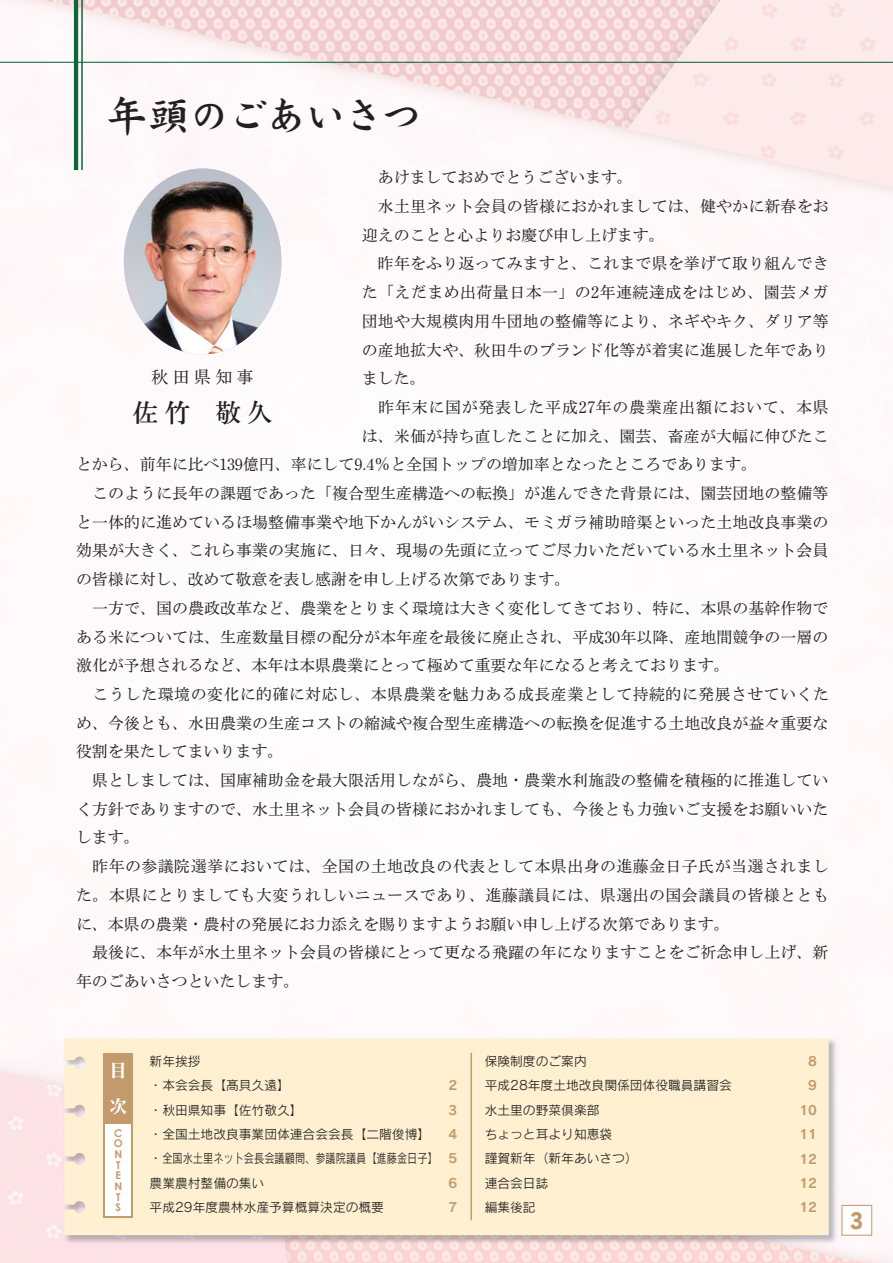
<style>
.page{position:relative;width:893px;height:1263px;background:#fff}
.page>*{position:absolute;margin:0;border:0;box-sizing:border-box;transform-origin:0 0}
.t1{font:42.45px "DF Kai Sho SB WINP RKSJ H";letter-spacing:-.085em;color:#231f20}
.t2{font:25.5px "Rg P Hon Mincho Bd 83 pv RKSJ H";color:#231f20}
.t3{font:21.3px "Rodin Pro EB";color:#c39a6b;scale:.9 1}
.t4{font:18.3px/36.8px "Matisse Pro B";color:#fff}
.t5{font:16.95px "Rg P Hon Mincho Md 83 pv RKSJ H";color:#231f20}
.t6{font:15.9px "Rg P Hon Mincho Md 83 pv RKSJ H";letter-spacing:.005em;color:#231f20}
.t7{font:15.9px "Rg P Hon Mincho Md 83 pv RKSJ H";letter-spacing:.025em;color:#231f20}
.t8{font:15.9px "Rg P Hon Mincho Md 83 pv RKSJ H";letter-spacing:.03em;color:#231f20}
.t9{font:15.9px "Rg P Hon Mincho Md 83 pv RKSJ H";letter-spacing:.045em;color:#231f20}
.t10{font:12.75px/24.5px "Rodin Pro M";color:#231f20}
.t11{font:12.75px/24.5px "Rodin Pro B";color:#c39a6b;text-align:justify}
.t12{font:700 10.65px/10.6px "Century Gothic";color:#c39a6b}
</style>
<div class="page">
<img style="left:0;top:0;width:788px;height:355px">
<img style="left:788px;top:0;width:105px;height:1263px">
<img style="left:0;top:1052px;width:105px;height:211px">
<img style="left:105px;top:1246px;width:683px;height:17px">
<img style="left:62px;top:1036px;width:777px;height:210px">
<div style="left:64px;top:1038px;width:765px;height:197px;background:#fef0d0"></div>
<div style="left:104px;top:1053px;width:29px;height:164px;background:#c39a6b"></div>
<div style="left:105px;top:1124px;width:26px;height:92px;background:#fff"></div>
<hr style="left:471px;top:1053px;width:1px;height:167px;background:#c39a6b">
<hr style="left:74px;top:0;width:4px;height:170px;background:#0c6638">
<hr style="left:81px;top:0;width:2px;height:170px;background:#0c6638">
<hr style="left:0;top:62px;width:893px;height:1px;background:#0c6638">
<img style="left:124px;top:169px;width:157px;height:185px">
<div style="left:842px;top:1205px;width:30px;height:30px;background:#fff;border:1px solid #c39a6b"></div>
<h1 class="t1" style="left:105px;top:95px;width:320px">年頭のごあいさつ</h1>
<p class="t6" style="left:362px;top:169px;width:273px">　あけましておめでとうございます。</p>
<p class="t6" style="left:362px;top:198px;width:468px">　水土里ネット会員の皆様におかれましては、健やかに新春をお</p>
<p class="t6" style="left:362px;top:227px;width:304px">迎えのことと心よりお慶び申し上げます。</p>
<p class="t6" style="left:362px;top:255px;width:468px">　昨年をふり返ってみますと、これまで県を挙げて取り組んでき</p>
<p class="t8" style="left:362px;top:284px;width:468px">た「えだまめ出荷量日本一」の2年連続達成をはじめ、園芸メガ</p>
<p class="t6" style="left:362px;top:313px;width:468px">団地や大規模肉用牛団地の整備等により、ネギやキク、ダリア等</p>
<p class="t6" style="left:362px;top:341px;width:468px">の産地拡大や、秋田牛のブランド化等が着実に進展した年であり</p>
<p class="t6" style="left:362px;top:370px;width:65px">ました。</p>
<p class="t9" style="left:362px;top:399px;width:468px">　昨年末に国が発表した平成27年の農業産出額において、本県</p>
<p class="t6" style="left:362px;top:428px;width:468px">は、米価が持ち直したことに加え、園芸、畜産が大幅に伸びたこ</p>
<p class="t6" style="left:76px;top:456px;width:683px">とから、前年に比べ139億円、率にして9.4％と全国トップの増加率となったところであります。</p>
<p class="t6" style="left:76px;top:485px;width:754px">　このように長年の課題であった「複合型生産構造への転換」が進んできた背景には、園芸団地の整備等</p>
<p class="t6" style="left:76px;top:514px;width:754px">と一体的に進めているほ場整備事業や地下かんがいシステム、モミガラ補助暗渠といった土地改良事業の</p>
<p class="t6" style="left:76px;top:542px;width:754px">効果が大きく、これら事業の実施に、日々、現場の先頭に立ってご尽力いただいている水土里ネット会員</p>
<p class="t6" style="left:76px;top:571px;width:496px">の皆様に対し、改めて敬意を表し感謝を申し上げる次第であります。</p>
<p class="t6" style="left:76px;top:600px;width:754px">　一方で、国の農政改革など、農業をとりまく環境は大きく変化してきており、特に、本県の基幹作物で</p>
<p class="t6" style="left:76px;top:628px;width:754px">ある米については、生産数量目標の配分が本年産を最後に廃止され、平成30年以降、産地間競争の一層の</p>
<p class="t6" style="left:76px;top:657px;width:655px">激化が予想されるなど、本年は本県農業にとって極めて重要な年になると考えております。</p>
<p class="t7" style="left:76px;top:686px;width:754px">　こうした環境の変化に的確に対応し、本県農業を魅力ある成長産業として持続的に発展させていくた</p>
<p class="t6" style="left:76px;top:715px;width:754px">め、今後とも、水田農業の生産コストの縮減や複合型生産構造への転換を促進する土地改良が益々重要な</p>
<p class="t6" style="left:76px;top:743px;width:209px">役割を果たしてまいります。</p>
<p class="t6" style="left:76px;top:772px;width:754px">　県としましては、国庫補助金を最大限活用しながら、農地・農業水利施設の整備を積極的に推進してい</p>
<p class="t6" style="left:76px;top:801px;width:754px">く方針でありますので、水土里ネット会員の皆様におかれましても、今後とも力強いご支援をお願いいた</p>
<p class="t6" style="left:76px;top:829px;width:65px">します。</p>
<p class="t7" style="left:76px;top:858px;width:754px">　昨年の参議院選挙においては、全国の土地改良の代表として本県出身の進藤金日子氏が当選されまし</p>
<p class="t7" style="left:76px;top:887px;width:754px">た。本県にとりましても大変うれしいニュースであり、進藤議員には、県選出の国会議員の皆様ととも</p>
<p class="t6" style="left:76px;top:915px;width:655px">に、本県の農業・農村の発展にお力添えを賜りますようお願い申し上げる次第であります。</p>
<p class="t6" style="left:76px;top:944px;width:754px">　最後に、本年が水土里ネット会員の皆様にとって更なる飛躍の年になりますことをご祈念申し上げ、新</p>
<p class="t6" style="left:76px;top:973px;width:225px">年のごあいさつといたします。</p>
<p class="t5" style="left:152px;top:368px;width:104px">秋 田 県 知 事</p>
<h2 class="t2" style="left:132px;top:399px;width:142px">佐 竹　敬 久</h2>
<p class="t4" style="left:109px;top:1051px;width:19px">目次</p>
<p class="t12" style="left:114px;top:1127px;width:10px">C<br>O<br>N<br>T<br>E<br>N<br>T<br>S</p>
<p class="t10" style="left:150px;top:1048px;width:290px">新年挨拶<br>・本会会長【髙貝久遠】<br>・秋田県知事【佐竹敬久】<br>・全国土地改良事業団体連合会会長【二階俊博】・全国水土里ネット会長会議顧問、参議院議員【進藤金日子】農業農村整備の集い<br>平成29年度農林水産予算概算決定の概要</p>
<p class="t11" style="left:448px;top:1072px;width:10px">2<br>3<br>4<br>5<br>6<br>7</p>
<p class="t10" style="left:485px;top:1048px;width:249px">保険制度のご案内<br>平成28年度土地改良関係団体役職員講習会水土里の野菜倶楽部<br>ちょっと耳より知恵袋<br>謹賀新年（新年あいさつ）<br>連合会日誌　<br>編集後記</p>
<p class="t11" style="left:799px;top:1048px;width:19px;text-align:right">8<br>9<br>10<br>11<br>12<br>12<br>12</p>
<h3 class="t3" style="left:850px;top:1206px;width:16px">3</h3>
</div>
